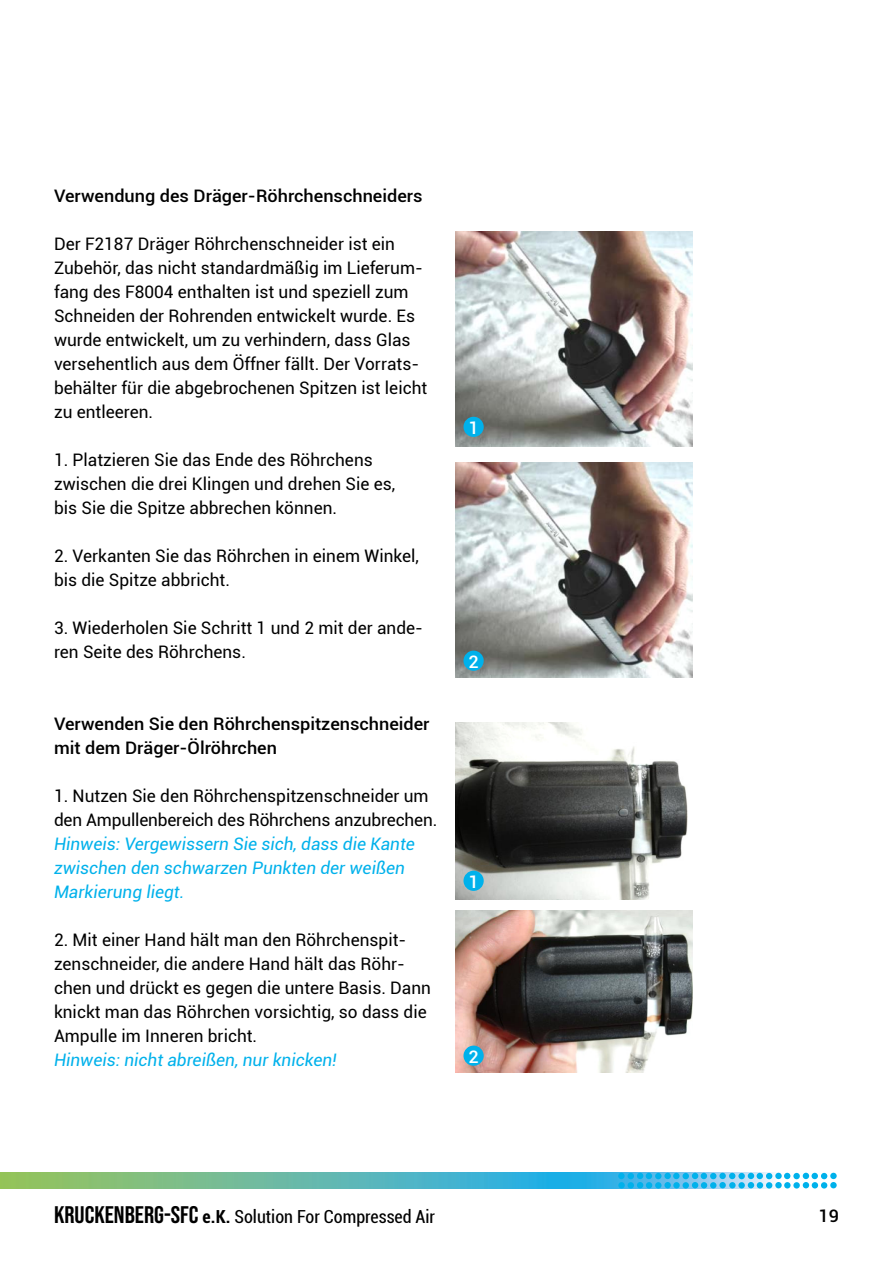
<style>
.page{position:relative;width:893px;height:1263px;background:#fff}
.page>*{position:absolute;margin:0;border:0;box-sizing:border-box;transform-origin:0 0}
.t1{font:condensed 18px "Roboto";color:#000}
.t2{font:17.25px/24px "Roboto";color:#000}
.t3{font:italic 17.25px/24px "Roboto";color:#00b1eb}
.t4{font:500 17.25px/24px "Roboto";color:#000;scale:1.05 1}
.t5{font:500 17.25px "Roboto";color:#fff;scale:1.05 1}
.s1{font-family:"Bebas Neue";font-stretch:normal;font-size:24px}
.s2{font-weight:700}
</style>
<div class="page">
<img style="left:0;top:1173px;width:836px;height:15px">
<div style="left:830px;top:1173px;width:7px;height:6px;background:#00b1eb;border-radius:50%"></div>
<div style="left:830px;top:1182px;width:7px;height:6px;background:#00b1eb;border-radius:50%"></div>
<svg style="left:784px;top:1173px;width:6px;height:6px"></svg>
<div style="left:784px;top:1182px;width:7px;height:6px;background:#00b1eb;border-radius:50%"></div>
<div style="left:793px;top:1173px;width:7px;height:6px;background:#00b1eb;border-radius:50%"></div>
<svg style="left:803px;top:1173px;width:24px;height:15px"></svg>
<div style="left:793px;top:1182px;width:7px;height:6px;background:#00b1eb;border-radius:50%"></div>
<div style="left:719px;top:1173px;width:7px;height:6px;background:#00b1eb;border-radius:50%"></div>
<div style="left:719px;top:1182px;width:7px;height:6px;background:#00b1eb;border-radius:50%"></div>
<div style="left:673px;top:1173px;width:7px;height:6px;background:#00b1eb;border-radius:50%"></div>
<div style="left:673px;top:1182px;width:7px;height:6px;background:#00b1eb;border-radius:50%"></div>
<svg style="left:683px;top:1173px;width:33px;height:15px"></svg>
<div style="left:775px;top:1173px;width:7px;height:6px;background:#00b1eb;border-radius:50%"></div>
<div style="left:775px;top:1182px;width:7px;height:6px;background:#00b1eb;border-radius:50%"></div>
<svg style="left:729px;top:1173px;width:6px;height:6px"></svg>
<div style="left:729px;top:1182px;width:7px;height:6px;background:#00b1eb;border-radius:50%"></div>
<div style="left:738px;top:1173px;width:7px;height:6px;background:#00b1eb;border-radius:50%"></div>
<svg style="left:748px;top:1173px;width:24px;height:15px"></svg>
<div style="left:738px;top:1182px;width:7px;height:6px;background:#00b1eb;border-radius:50%"></div>
<div style="left:664px;top:1173px;width:7px;height:6px;background:#00b1eb;border-radius:50%"></div>
<div style="left:664px;top:1182px;width:7px;height:6px;background:#00b1eb;border-radius:50%"></div>
<div style="left:618px;top:1173px;width:7px;height:6px;background:#00b1eb;border-radius:50%"></div>
<div style="left:618px;top:1182px;width:7px;height:6px;background:#00b1eb;border-radius:50%"></div>
<svg style="left:628px;top:1173px;width:33px;height:15px"></svg>
<img style="left:455px;top:232px;width:237px;height:214px">
<img style="left:455px;top:462px;width:237px;height:215px">
<div style="left:463px;top:417px;width:21px;height:20px;background:#00b1eb;border-radius:50%"></div>
<div style="left:463px;top:651px;width:21px;height:20px;background:#00b1eb;border-radius:50%"></div>
<img style="left:455px;top:722px;width:233px;height:177px">
<div style="left:463px;top:871px;width:21px;height:20px;background:#00b1eb;border-radius:50%"></div>
<img style="left:455px;top:910px;width:237px;height:162px">
<div style="left:463px;top:1045px;width:21px;height:21px;background:#00b1eb;border-radius:50%"></div>
<p class="t4" style="left:54px;top:183px;width:353px">Verwendung des Dräger-Röhrchenschneiders</p>
<p class="t2" style="left:54px;top:231px;width:375px">Der F2187 Dräger Röhrchenschneider ist ein Zubehör, das nicht standardmäßig im Lieferum&shy;fang des F8004 enthalten ist und speziell zum Schneiden der Rohrenden entwickelt wurde. Es wurde entwickelt, um zu verhindern, dass Glas versehentlich aus dem Öffner fällt. Der Vorrats&shy;behälter für die abgebrochenen Spitzen ist leicht zu entleeren.</p>
<p class="t2" style="left:54px;top:447px;width:343px">1. Platzieren Sie das Ende des Röhrchens zwischen die drei Klingen und drehen Sie es, bis Sie die Spitze abbrechen können.</p>
<p class="t2" style="left:54px;top:543px;width:366px">2. Verkanten Sie das Röhrchen in einem Winkel, bis die Spitze abbricht.</p>
<p class="t2" style="left:54px;top:615px;width:370px">3. Wiederholen Sie Schritt 1 und 2 mit der ande&shy;ren Seite des Röhrchens.</p>
<p class="t4" style="left:54px;top:711px;width:359px">Verwenden Sie den Röhrchenspitzenschneider mit dem Dräger-Ölröhrchen</p>
<p class="t2" style="left:54px;top:783px;width:385px">1. Nutzen Sie den Röhrchenspitzenschneider um den Ampullenbereich des Röhrchens anzubrechen.</p>
<p class="t3" style="left:54px;top:831px;width:362px">Hinweis: Vergewissern Sie sich, dass die Kante zwischen den schwarzen Punkten der weißen<br>Markierung liegt.</p>
<p class="t2" style="left:54px;top:927px;width:379px">2. Mit einer Hand hält man den Röhrchenspit&shy;zenschneider, die andere Hand hält das Röhr&shy;chen und drückt es gegen die untere Basis. Dann knickt man das Röhrchen vorsichtig, so dass die Ampulle im Inneren bricht.</p>
<p class="t3" style="left:54px;top:1047px;width:284px">Hinweis: nicht abreißen, nur knicken!</p>
<p class="t5" style="left:468px;top:415px;width:11px">1</p>
<p class="t5" style="left:468px;top:649px;width:11px">2</p>
<p class="t5" style="left:468px;top:869px;width:11px">1</p>
<p class="t5" style="left:468px;top:1044px;width:11px">2</p>
<p class="t1" style="left:54px;top:1204px;width:383px"><span class="s1">KRUCKENBERG-SFC</span> <span class="s2">e.K.</span> Solution For Compressed Air</p>
<p class="t4" style="left:818px;top:1203px;width:21px">19</p>
</div>
